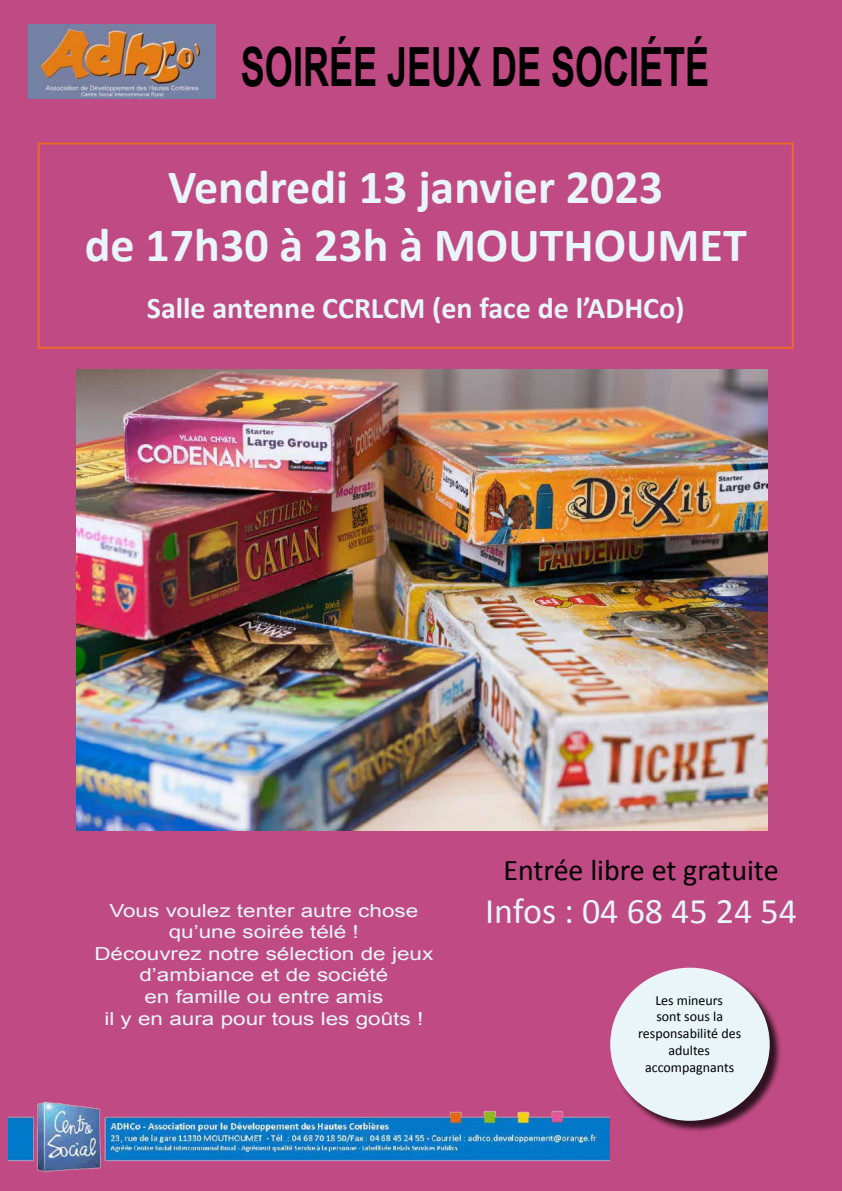
<style>
.page{position:relative;width:842px;height:1191px;background:#c04a83}
.page>*{position:absolute;margin:0;border:0;box-sizing:border-box;transform-origin:0 0}
.t1{font:700 54px "Arial";color:#000;scale:.67 1}
.t2{font:700 48px/57.6px "Calibri";color:#e9f5f9;text-align:center}
.t3{font:36px "Calibri";color:#e9f5f9}
.t4{font:700 30px "Calibri";color:#e9f5f9}
.t5{font:30px "Calibri";color:#000}
.t6{font:18px/21.6px "Arial";color:#e9f5f9;text-align:center;scale:1.25 1}
.t7{font:14px/16.8px "Calibri";color:#000;text-align:center}
</style>
<div class="page">
<div style="left:38px;top:142px;width:756px;height:207px;border:2px solid #eb6a2b"></div>
<img style="left:28px;top:24px;width:187px;height:75px">
<img style="left:9px;top:1101px;width:600px;height:71px">
<div style="left:612px;top:969px;width:170px;height:164px;background:#000;opacity:.75"></div>
<div style="left:610px;top:967px;width:160px;height:153px;background:#e9f5f9;border-radius:50%"></div>
<img style="left:77px;top:370px;width:690px;height:460px">
<h1 class="t1" style="left:241px;top:31px;width:700px">SOIRÉE JEUX DE SOCIÉTÉ</h1>
<h2 class="t2" style="left:85px;top:158px;width:663px">Vendredi 13 janvier 2023<br>de 17h30 à 23h à MOUTHOUMET</h2>
<h3 class="t4" style="left:147px;top:289px;width:539px">Salle antenne CCRLCM (en face de l’ADHCo)</h3>
<p class="t6" style="left:94px;top:899px;width:273px">Vous voulez tenter autre chose qu’une soirée télé !<br>Découvrez notre sélection de jeux d’ambiance et de société<br>en famille ou entre amis<br>il y en aura pour tous les goûts !</p>
<h3 class="t5" style="left:503px;top:851px;width:277px">Entrée libre et gratuite</h3>
<h3 class="t3" style="left:485px;top:888px;width:314px">Infos : 04 68 45 24 54</h3>
<p class="t7" style="left:638px;top:991px;width:104px">Les mineurs<br>sont sous la responsabilité des adultes accompagnants</p>
</div>
